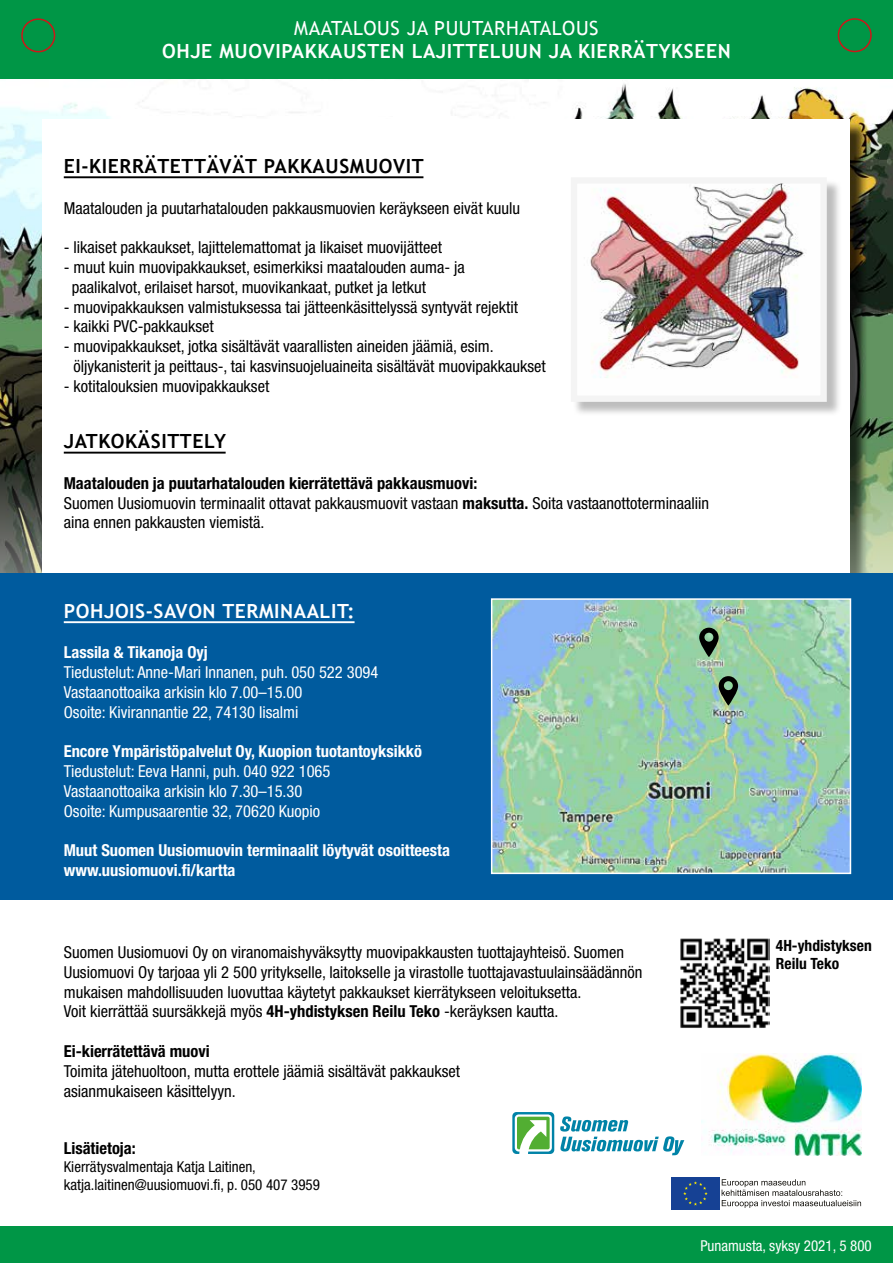
<style>
.page{position:relative;width:893px;height:1263px;background:#fff}
.page>*{position:absolute;margin:0;border:0;box-sizing:border-box;transform-origin:0 0}
.t1{font:700 19.5px "Trebuchet MS";letter-spacing:.03em;color:#fff}
.t2{font:700 19.5px "Trebuchet MS";letter-spacing:.03em;color:#000}
.t3{font:19.5px "Trebuchet MS";letter-spacing:.03em;color:#fff}
.t4{font:condensed 16.5px/19.8px "Helvetica Neue LT Std";color:#000}
.t5{font:condensed 16.5px/19.8px "Helvetica Neue LT Std";color:#fff}
.t6{font:700 condensed 16.5px/19.8px "Helvetica Neue LT Std";color:#fff}
.t7{font:700 condensed 16.5px "Helvetica Neue LT Std";color:#000}
.t8{font:700 condensed 15.45px/18.6px "Helvetica Neue LT Std";color:#000}
.t9{font:condensed 15px/18px "Helvetica Neue LT Std";color:#000}
.t10{font:condensed 15px "Helvetica Neue LT Std";color:#fff}
.s1{font-weight:700}
</style>
<div class="page">
<img style="left:0;top:84px;width:893px;height:489px">
<div style="left:0;top:0;width:893px;height:79px;background:#009646"></div>
<div style="left:43px;top:119px;width:807px;height:1131px;background:#fff"></div>
<hr style="left:64px;top:176px;width:359px;height:2px;background:#000">
<hr style="left:64px;top:452px;width:162px;height:2px;background:#000">
<div style="left:0;top:573px;width:893px;height:326px;background:#005b9e"></div>
<hr style="left:64px;top:621px;width:291px;height:2px;background:#fff">
<div style="left:0;top:1227px;width:893px;height:36px;background:#009646"></div>
<div style="left:573px;top:179px;width:269px;height:238px;background:#000;opacity:.26"></div>
<img style="left:578px;top:184px;width:242px;height:211px">
<div style="left:571px;top:177px;width:256px;height:225px;border:6px solid #f4f4f4"></div>
<img style="left:702px;top:1053px;width:159px;height:102px">
<svg style="left:560px;top:1116px;width:124px;height:39px"></svg>
<svg style="left:512px;top:1112px;width:42px;height:42px"></svg>
<div style="left:671px;top:1177px;width:49px;height:33px;background:#164194"></div>
<svg style="left:683px;top:1181px;width:25px;height:24px"></svg>
<img style="left:722px;top:1179px;width:83px;height:6px">
<img style="left:722px;top:1189px;width:118px;height:7px">
<img style="left:722px;top:1200px;width:131px;height:6px">
<svg style="left:854px;top:1200px;width:7px;height:6px"></svg>
<img style="left:680px;top:938px;width:90px;height:90px">
<img style="left:494px;top:601px;width:354px;height:270px">
<div style="left:491px;top:598px;width:360px;height:276px;border:2px solid #fff"></div>
<svg style="left:718px;top:676px;width:20px;height:29px"></svg>
<svg style="left:699px;top:628px;width:20px;height:29px"></svg>
<div style="left:21px;top:18px;width:34px;height:34px;border:2px solid #cd1719;border-radius:50%"></div>
<div style="left:838px;top:18px;width:34px;height:34px;border:2px solid #cd1719;border-radius:50%"></div>
<p class="t3" style="left:294px;top:16px;width:306px">MAATALOUS JA PUUTARHATALOUS</p>
<p class="t1" style="left:162px;top:39px;width:570px">OHJE MUOVIPAKKAUSTEN LAJITTELUUN JA KIERRÄTYKSEEN</p>
<p class="t2" style="left:64px;top:154px;width:361px">EI‐KIERRÄTETTÄVÄT PAKKAUSMUOVIT</p>
<p class="t4" style="left:64px;top:198px;width:458px">Maatalouden ja puutarhatalouden pakkausmuovien keräykseen eivät kuulu</p>
<p class="t4" style="left:64px;top:237px;width:380px">- likaiset pakkaukset, lajittelemattomat ja likaiset muovijätteet</p>
<p class="t4" style="left:72px;top:257px;width:395px;text-indent:-8px">- muut kuin muovipakkaukset, esimerkiksi maatalouden auma‐ ja paalikalvot, erilaiset harsot, muovikankaat, putket ja letkut</p>
<p class="t4" style="left:64px;top:297px;width:456px">- muovipakkauksen valmistuksessa tai jätteenkäsittelyssä syntyvät rejektit</p>
<p class="t4" style="left:64px;top:316px;width:151px">- kaikki PVC‐pakkaukset</p>
<p class="t4" style="left:73px;top:336px;width:474px;text-indent:-10px">- muovipakkaukset, jotka sisältävät vaarallisten aineiden jäämiä, esim. öljykanisterit ja peittaus‐, tai kasvinsuojeluaineita sisältävät muovipakkaukset</p>
<p class="t4" style="left:64px;top:376px;width:207px">- kotitalouksien muovipakkaukset</p>
<p class="t2" style="left:64px;top:429px;width:164px">JATKOKÄSITTELY</p>
<p class="t4" style="left:64px;top:473px;width:647px"><span class="s1">Maatalouden ja puutarhatalouden kierrätettävä pakkausmuovi:<br></span>Suomen Uusiomuovin terminaalit ottavat pakkausmuovit vastaan <span class="s1">maksutta.</span> Soita vastaanottoterminaaliin aina ennen pakkausten viemistä.</p>
<p class="t1" style="left:64px;top:599px;width:292px">POHJOIS-SAVON TERMINAALIT:</p>
<p class="t6" style="left:64px;top:642px;width:146px">Lassila &amp; Tikanoja Oyj</p>
<p class="t5" style="left:64px;top:662px;width:316px">Tiedustelut: Anne‐Mari Innanen, puh. 050 522 3094<br>Vastaanottoaika arkisin klo 7.00–15.00<br>Osoite: Kivirannantie 22, 74130 Iisalmi</p>
<p class="t6" style="left:64px;top:741px;width:360px">Encore Ympäristöpalvelut Oy, Kuopion tuotantoyksikkö</p>
<p class="t5" style="left:64px;top:761px;width:268px">Tiedustelut: Eeva Hanni, puh. 040 922 1065<br>Vastaanottoaika arkisin klo 7.30–15.30<br>Osoite: Kumpusaarentie 32, 70620 Kuopio</p>
<p class="t6" style="left:64px;top:840px;width:388px">Muut Suomen Uusiomuovin terminaalit löytyvät osoitteesta www.uusiomuovi.fi/kartta</p>
<p class="t4" style="left:64px;top:942px;width:580px">Suomen Uusiomuovi Oy on viranomaishyväksytty muovipakkausten tuottajayhteisö. Suomen Uusiomuovi Oy tarjoaa yli 2 500 yritykselle, laitokselle ja virastolle tuottajavastuulainsäädännön mukaisen mahdollisuuden luovuttaa käytetyt pakkaukset kierrätykseen veloituksetta.<br>Voit kierrättää suursäkkejä myös <span class="s1">4H‐yhdistyksen Reilu Teko</span> ‐keräyksen kautta.</p>
<p class="t7" style="left:64px;top:1041px;width:148px">Ei‐kierrätettävä muovi</p>
<p class="t4" style="left:64px;top:1061px;width:398px">Toimita jätehuoltoon, mutta erottele jäämiä sisältävät pakkaukset asianmukaiseen käsittelyyn.</p>
<p class="t7" style="left:64px;top:1138px;width:74px">Lisätietoja:</p>
<p class="t9" style="left:64px;top:1157px;width:258px">Kierrätysvalmentaja Katja Laitinen, katja.laitinen@uusiomuovi.fi, p. 050 407 3959</p>
<p class="t8" style="left:776px;top:936px;width:97px">4H‐yhdistyksen<br>Reilu Teko</p>
<p class="t10" style="left:700px;top:1237px;width:173px">Punamusta, syksy 2021, 5 800</p>
</div>
